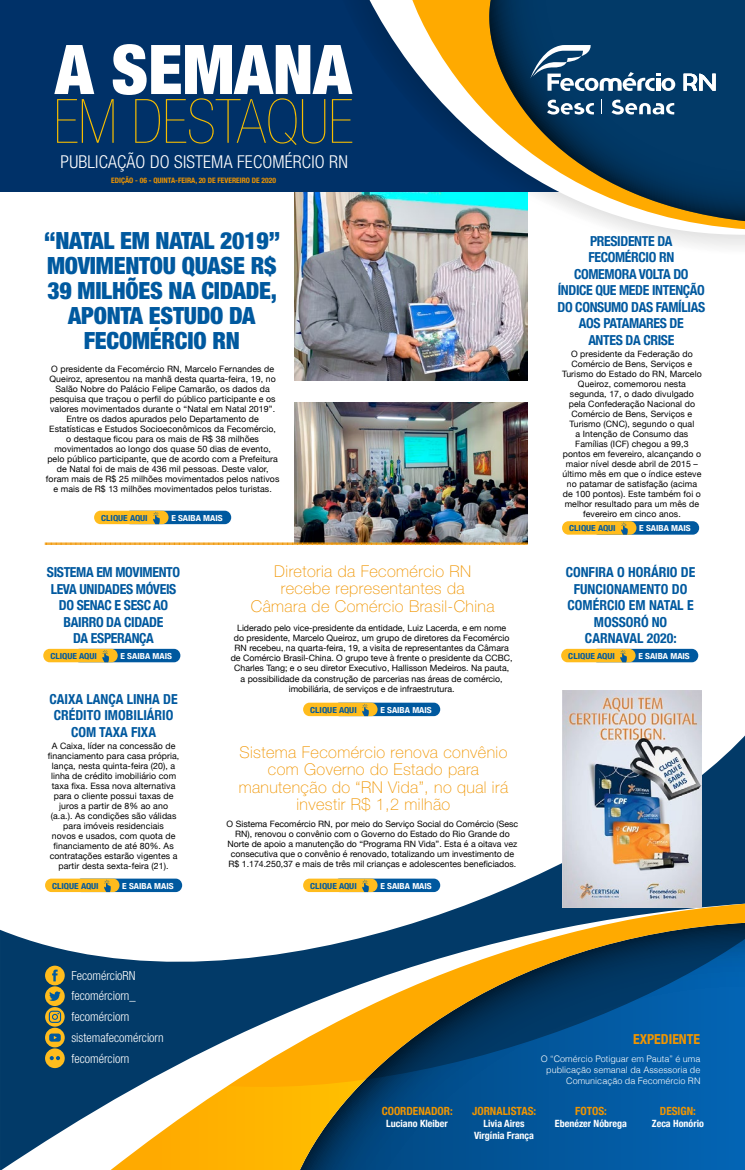
<style>
.page{position:relative;width:745px;height:1170px;background:#fff}
.page>*{position:absolute;margin:0;border:0;box-sizing:border-box;transform-origin:0 0}
.t1{font:900 condensed 68.62px "Helvetica Neue LT Pro";color:#fff}
.t2{font:200 condensed 61.12px "Helvetica Neue LT Pro";color:#f6bd00}
.t3{font:900 condensed 23.75px/25px "Helvetica Neue LT Pro";letter-spacing:-.01em;color:#00599f;text-align:center}
.t4{font:300 condensed 17.75px "Helvetica Neue LT Pro";letter-spacing:.01em;color:#fff}
.t5{font:100 16.25px/17.5px "Helvetica Neue LT Pro";letter-spacing:.025em;color:#f09500;text-align:center}
.t6{font:700 condensed 13.75px/16.5px "Helvetica Neue";letter-spacing:-.025em;color:#00599f;text-align:center}
.t7{font:700 condensed 13.75px/16.5px "Helvetica Neue";color:#00599f;text-align:center}
.t8{font:700 condensed 13.75px "Helvetica Neue";color:#f09500}
.t9{font:300 condensed 12.5px/20.8px "Helvetica Neue LT Pro";color:#fff;text-align:justify}
.t10{font:700 condensed 11.25px "Helvetica Neue";color:#f09500}
.t11{font:700 condensed 10px/12px "Helvetica Neue";color:#fff;text-align:center}
.t12{font:300 9px/10.8px "Helvetica";color:#fff;text-align:right}
.t13{font:8.75px/10px "Helvetica Neue";letter-spacing:.01em;color:#000;text-align:center}
.t14{font:700 condensed 8.25px "Helvetica Neue";color:#00599f;scale:1.13 1}
.t15{font:700 condensed 8.25px "Helvetica Neue";color:#fff;scale:1.13 1}
.t16{font:700 condensed 7.5px "Helvetica Neue LT Pro";color:#f09500}
</style>
<div class="page">
<img style="left:294px;top:402px;width:233px;height:140px">
<img style="left:294px;top:191px;width:233px;height:189px">
<svg style="left:45px;top:730px;width:699px;height:173px"></svg>
<svg style="left:372px;top:903px;width:372px;height:32px;fill:#023a68"></svg>
<svg style="left:0;top:935px;width:744px;height:234px;background:#4e717b"></svg>
<div style="left:0;top:0;width:687px;height:191px;background:#003168"></div>
<svg style="left:342px;top:0;width:402px;height:254px"></svg>
<svg style="left:369px;top:0;width:375px;height:236px"></svg>
<svg style="left:412px;top:0;width:332px;height:229px"></svg>
<svg style="left:477px;top:0;width:12px;height:221px"></svg>
<svg style="left:489px;top:0;width:255px;height:221px"></svg>
<svg style="left:601px;top:99px;width:1px;height:15px"></svg>
<svg style="left:546px;top:100px;width:47px;height:15px"></svg>
<svg style="left:611px;top:100px;width:62px;height:15px"></svg>
<svg style="left:530px;top:45px;width:144px;height:46px"></svg>
<svg style="left:683px;top:74px;width:32px;height:17px"></svg>
<div style="left:45px;top:986px;width:20px;height:19px;background:#ffbc1d;border-radius:50%"></div>
<svg style="left:49px;top:991px;width:12px;height:10px"></svg>
<div style="left:45px;top:965px;width:20px;height:20px;background:#ffbc1d;border-radius:50%"></div>
<svg style="left:52px;top:969px;width:6px;height:12px"></svg>
<svg style="left:45px;top:1027px;width:20px;height:20px"></svg>
<svg style="left:49px;top:1033px;width:12px;height:8px"></svg>
<svg style="left:45px;top:1007px;width:20px;height:19px"></svg>
<div style="left:45px;top:1048px;width:20px;height:19px;background:#ffbc1d;border-radius:50%"></div>
<svg style="left:50px;top:1056px;width:10px;height:4px"></svg>
<img style="left:561px;top:690px;width:140px;height:217px">
<div style="left:124px;top:510px;width:107px;height:14px;background:#00599f;border-radius:7px"></div>
<div style="left:94px;top:510px;width:74px;height:14px;background:#ffbc1d;border-radius:7px"></div>
<svg style="left:153px;top:512px;width:7px;height:12px"></svg>
<div style="left:333px;top:878px;width:107px;height:14px;background:#00599f;border-radius:7px"></div>
<div style="left:303px;top:878px;width:74px;height:14px;background:#ffbc1d;border-radius:7px"></div>
<svg style="left:362px;top:879px;width:6px;height:13px"></svg>
<div style="left:333px;top:702px;width:107px;height:14px;background:#00599f;border-radius:7px"></div>
<div style="left:303px;top:702px;width:74px;height:14px;background:#ffbc1d;border-radius:7px"></div>
<svg style="left:362px;top:703px;width:6px;height:13px"></svg>
<div style="left:591px;top:648px;width:106px;height:14px;background:#00599f;border-radius:7px"></div>
<div style="left:560px;top:648px;width:75px;height:14px;background:#ffbc1d;border-radius:7px"></div>
<svg style="left:620px;top:650px;width:6px;height:12px"></svg>
<div style="left:73px;top:648px;width:107px;height:14px;background:#00599f;border-radius:7px"></div>
<div style="left:43px;top:648px;width:75px;height:14px;background:#ffbc1d;border-radius:7px"></div>
<svg style="left:102px;top:650px;width:7px;height:12px"></svg>
<div style="left:75px;top:878px;width:107px;height:14px;background:#00599f;border-radius:7px"></div>
<div style="left:45px;top:878px;width:74px;height:14px;background:#ffbc1d;border-radius:7px"></div>
<svg style="left:104px;top:879px;width:7px;height:13px"></svg>
<div style="left:591px;top:521px;width:107px;height:13px;background:#00599f;border-radius:7px"></div>
<div style="left:561px;top:521px;width:75px;height:13px;background:#ffbc1d;border-radius:7px"></div>
<svg style="left:621px;top:522px;width:6px;height:12px"></svg>
<svg style="left:45px;top:542px;width:482px;height:3px"></svg>
<h1 class="t1" style="left:55px;top:27px;width:297px">A SEMANA</h1>
<h2 class="t2" style="left:53px;top:88px;width:301px">EM DESTAQUE</h2>
<h3 class="t4" style="left:61px;top:151px;width:288px">PUBLICAÇÃO DO SISTEMA FECOMÉRCIO RN</h3>
<p class="t16" style="left:111px;top:175px;width:166px">EDIÇÃO - 06 - QUINTA-FEIRA, 20 DE FEVEREIRO DE 2020</p>
<h3 class="t3" style="left:44px;top:228px;width:237px">“NATAL EM NATAL 2019”<br>MOVIMENTOU QUASE R$<br>39 MILHÕES NA CIDADE,<br>APONTA ESTUDO DA<br>FECOMÉRCIO RN</h3>
<p class="t13" style="left:46px;top:364px;width:235px">O presidente da Fecomércio RN, Marcelo Fernandes de Queiroz, apresentou na manhã desta quarta-feira, 19, no Salão Nobre do Palácio Felipe Camarão, os dados da pesquisa que traçou o perfil do público participante e os valores movimentados durante o “Natal em Natal 2019”.<br>Entre os dados apurados pelo Departamento de Estatísticas e Estudos Socioeconômicos da Fecomércio, o destaque ficou para os mais de R$ 38 milhões movimentados ao longo dos quase 50 dias de evento, pelo público participante, que de acordo com a Prefeitura de Natal foi de mais de 436 mil pessoas. Deste valor, foram mais de R$ 25 milhões movimentados pelos nativos e mais de R$ 13 milhões movimentados pelos turistas.</p>
<p class="t14" style="left:101px;top:511px;width:43px">CLIQUE AQUI</p>
<p class="t15" style="left:171px;top:511px;width:47px">E SAIBA MAIS</p>
<h3 class="t6" style="left:557px;top:231px;width:149px">PRESIDENTE DA<br>FECOMÉRCIO RN<br>COMEMORA VOLTA DO<br>ÍNDICE QUE MEDE INTENÇÃO<br>DO CONSUMO DAS FAMÍLIAS<br>AOS PATAMARES DE<br>ANTES DA CRISE</h3>
<p class="t13" style="left:561px;top:350px;width:141px">O presidente da Federação do<br>Comércio de Bens, Serviços e<br>Turismo do Estado do RN, Marcelo<br>Queiroz, comemorou nesta segunda, 17, o dado divulgado pela Confederação Nacional do<br>Comércio de Bens, Serviços e<br>Turismo (CNC), segundo o qual<br>a Intenção de Consumo das<br>Famílias (ICF) chegou a 99,3 pontos em fevereiro, alcançando o maior nível desde abril de 2015 – último mês em que o índice esteve no patamar de satisfação (acima de 100 pontos). Este também foi o melhor resultado para um mês de fevereiro em cinco anos.</p>
<p class="t14" style="left:568px;top:521px;width:43px">CLIQUE AQUI</p>
<p class="t15" style="left:639px;top:521px;width:47px">E SAIBA MAIS</p>
<h3 class="t7" style="left:565px;top:563px;width:131px">CONFIRA O HORÁRIO DE<br>FUNCIONAMENTO DO<br>COMÉRCIO EM NATAL E<br>MOSSORÓ NO<br>CARNAVAL 2020:</h3>
<h3 class="t5" style="left:251px;top:562px;width:245px">Diretoria da Fecomércio RN recebe representantes da<br>Câmara de Comércio Brasil-China</h3>
<h3 class="t6" style="left:47px;top:563px;width:135px">SISTEMA EM MOVIMENTO<br>LEVA UNIDADES MÓVEIS<br>DO SENAC E SESC AO<br>BAIRRO DA CIDADE<br>DA ESPERANÇA</h3>
<p class="t13" style="left:230px;top:623px;width:283px">Liderado pelo vice-presidente da entidade, Luiz Lacerda, e em nome<br>do presidente, Marcelo Queiroz, um grupo de diretores da Fecomércio RN recebeu, na quarta-feira, 19, a visita de representantes da Câmara de Comércio Brasil-China. O grupo teve à frente o presidente da CCBC, Charles Tang; e o seu diretor Executivo, Hallisson Medeiros. Na pauta,<br>a possibilidade da construção de parcerias nas áreas de comércio, imobiliária, de serviços e de infraestrutura.</p>
<p class="t14" style="left:50px;top:649px;width:43px">CLIQUE AQUI</p>
<p class="t15" style="left:120px;top:649px;width:47px">E SAIBA MAIS</p>
<p class="t14" style="left:568px;top:649px;width:43px">CLIQUE AQUI</p>
<p class="t15" style="left:638px;top:649px;width:47px">E SAIBA MAIS</p>
<h3 class="t7" style="left:49px;top:689px;width:130px">CAIXA LANÇA LINHA DE<br>CRÉDITO IMOBILIÁRIO<br>COM TAXA FIXA</h3>
<p class="t14" style="left:310px;top:703px;width:43px">CLIQUE AQUI</p>
<p class="t15" style="left:380px;top:703px;width:47px">E SAIBA MAIS</p>
<p class="t13" style="left:48px;top:741px;width:133px">A Caixa, líder na concessão de financiamento para casa própria, lança, nesta quinta-feira (20), a linha de crédito imobiliário com taxa fixa. Essa nova alternativa para o cliente possui taxas de juros a partir de 8% ao ano (a.a.). As condições são válidas para imóveis residenciais<br>novos e usados, com quota de financiamento de até 80%. As contratações estarão vigentes a partir desta sexta-feira (21).</p>
<p class="t14" style="left:52px;top:879px;width:43px">CLIQUE AQUI</p>
<p class="t15" style="left:122px;top:879px;width:47px">E SAIBA MAIS</p>
<h3 class="t5" style="left:238px;top:743px;width:271px">Sistema Fecomércio renova convênio com Governo do Estado para manutenção do “RN Vida”, no qual irá investir R$ 1,2 milhão</h3>
<p class="t13" style="left:226px;top:818px;width:293px">O Sistema Fecomércio RN, por meio do Serviço Social do Comércio (Sesc RN), renovou o convênio com o Governo do Estado do Rio Grande do Norte de apoio a manutenção do “Programa RN Vida”. Esta é a oitava vez consecutiva que o convênio é renovado, totalizando um investimento de R$ 1.174.250,37 e mais de três mil crianças e adolescentes beneficiados.</p>
<p class="t14" style="left:310px;top:879px;width:43px">CLIQUE AQUI</p>
<p class="t15" style="left:380px;top:879px;width:47px">E SAIBA MAIS</p>
<h3 class="t9" style="left:71px;top:964px;width:66px">FecomércioRN fecomérciorn_ fecomérciorn</h3>
<h3 class="t9" style="left:71px;top:1047px;width:59px">fecomérciorn</h3>
<h3 class="t9" style="left:71px;top:1026px;width:94px">sistemafecomérciorn</h3>
<h3 class="t8" style="left:632px;top:1027px;width:68px">EXPEDIENTE</h3>
<p class="t12" style="left:540px;top:1052px;width:161px">O “Comércio Potiguar em Pauta” é uma publicação semanal da Assessoria de<br>Comunicação da Fecomércio RN</p>
<p class="t10" style="left:381px;top:1101px;width:73px">COORDENADOR:</p>
<p class="t11" style="left:386px;top:1116px;width:63px">Luciano Kleiber</p>
<p class="t10" style="left:472px;top:1101px;width:65px">JORNALISTAS:</p>
<p class="t11" style="left:473px;top:1116px;width:61px">Livia Aires<br>Virgínia França</p>
<p class="t10" style="left:575px;top:1101px;width:33px">FOTOS:</p>
<p class="t11" style="left:554px;top:1116px;width:74px">Ebenézer Nóbrega</p>
<p class="t10" style="left:659px;top:1101px;width:38px">DESIGN:</p>
<p class="t11" style="left:651px;top:1116px;width:53px">Zeca Honório</p>
</div>
